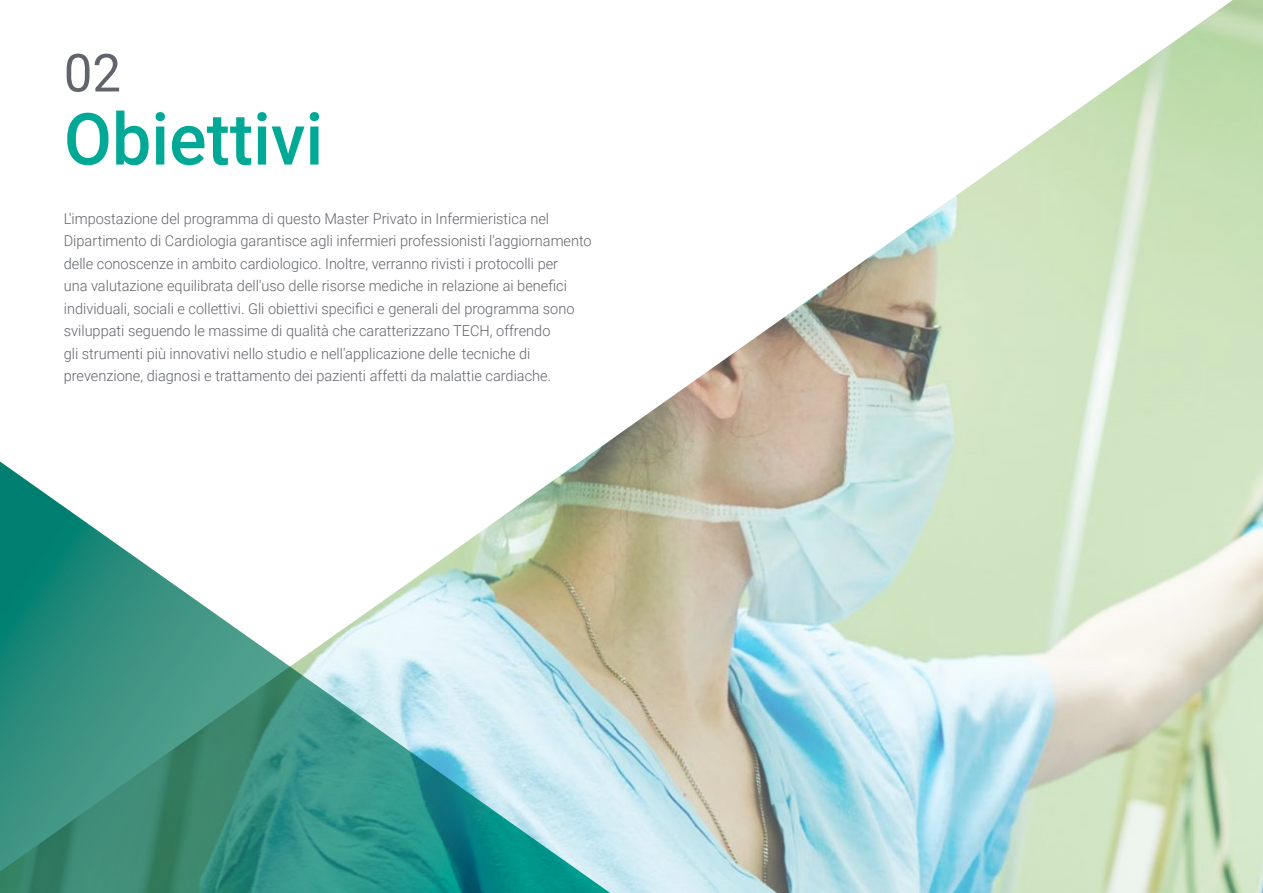
<style>
.page{position:relative;width:1263px;height:893px;background:#fff}
.page>*{position:absolute;margin:0;border:0;box-sizing:border-box;transform-origin:0 0}
.t1{font:500 72px "Roboto";color:#00a996}
.t2{font:52.5px "Roboto";color:#61646a}
.t3{font:300 15px/22.5px "Roboto";color:#61646a}
</style>
<div class="page">
<img style="left:602px;top:0;width:661px;height:893px">
<svg style="left:0;top:446px;width:640px;height:447px"></svg>
<h2 class="t2" style="left:64px;top:36px;width:59px">02</h2>
<h1 class="t1" style="left:64px;top:89px;width:261px">Obiettivi</h1>
<p class="t3" style="left:64px;top:207px;width:529px">L'impostazione del programma di questo Master Privato in Infermieristica nel Dipartimento di Cardiologia garantisce agli infermieri professionisti l'aggiornamento delle conoscenze in ambito cardiologico. Inoltre, verranno rivisti i protocolli per<br>una valutazione equilibrata dell'uso delle risorse mediche in relazione ai benefici individuali, sociali e collettivi. Gli obiettivi specifici e generali del programma sono sviluppati seguendo le massime di qualità che caratterizzano TECH, offrendo<br>gli strumenti più innovativi nello studio e nell'applicazione delle tecniche di prevenzione, diagnosi e trattamento dei pazienti affetti da malattie cardiache.</p>
</div>
